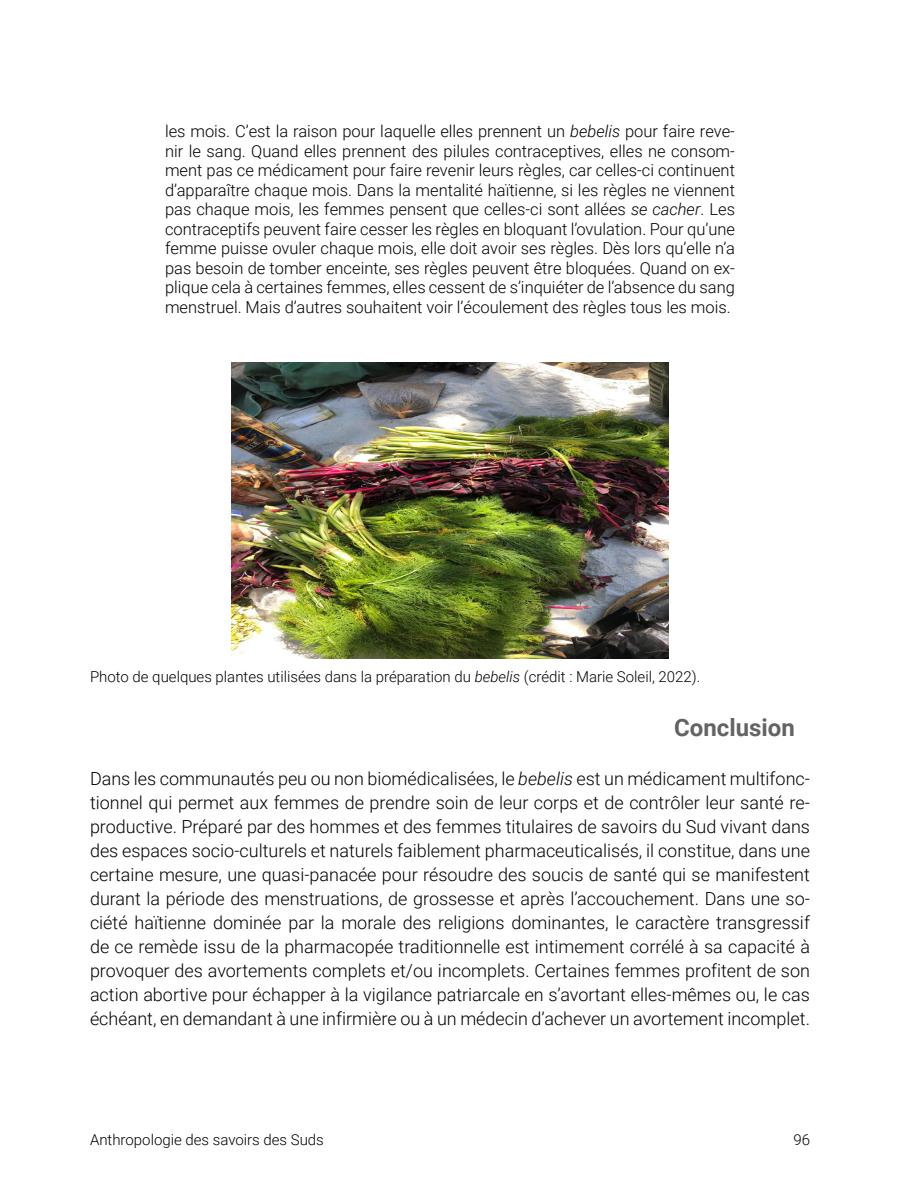
<style>
.page{position:relative;width:900px;height:1200px;background:#fff}
.page>*{position:absolute;margin:0;border:0;box-sizing:border-box;transform-origin:0 0}
.T2_Titre_2{font:700 24px "Roboto";color:#646363}
.t1{font:300 18px/24px "Roboto";color:#000;text-align:justify}
.Citations{font:300 16.5px/19.5px "Roboto";color:#000;text-align:justify}
.Informations{font:300 15px "Roboto";color:#000}
.s1{font-style:italic}
</style>
<div class="page">
<img style="left:231px;top:363px;width:438px;height:296px">
<p class="Citations" style="left:165px;top:121px;width:572px">les mois. C’est la raison pour laquelle elles prennent un <span class="s1">bebelis</span> pour faire reve&shy;nir le sang. Quand elles prennent des pilules contraceptives, elles ne consom&shy;ment pas ce médicament pour faire revenir leurs règles, car celles-ci continuent d’apparaître chaque mois. Dans la mentalité haïtienne, si les règles ne viennent pas chaque mois, les femmes pensent que celles-ci sont allées <span class="s1">se cacher</span>. Les contraceptifs peuvent faire cesser les règles en bloquant l’ovulation. Pour qu’une femme puisse ovuler chaque mois, elle doit avoir ses règles. Dès lors qu’elle n’a pas besoin de tomber enceinte, ses règles peuvent être bloquées. Quand on ex&shy;plique cela à certaines femmes, elles cessent de s’inquiéter de l’absence du sang menstruel. Mais d’autres souhaitent voir l’écoulement des règles tous les mois.</p>
<p class="Informations" style="left:90px;top:666px;width:612px">Photo de quelques plantes utilisées dans la préparation du <span class="s1">bebelis</span> (crédit : Marie Soleil, 2022).</p>
<p class="T2_Titre_2" style="left:674px;top:710px;width:122px">Conclusion</p>
<p class="t1" style="left:90px;top:766px;width:722px">Dans les communautés peu ou non biomédicalisées, le <span class="s1">bebelis</span> est un médicament multifonc&shy;tionnel qui permet aux femmes de prendre soin de leur corps et de contrôler leur santé re&shy;productive. Préparé par des hommes et des femmes titulaires de savoirs du Sud vivant dans des espaces socio-culturels et naturels faiblement pharmaceuticalisés, il constitue, dans une certaine mesure, une quasi-panacée pour résoudre des soucis de santé qui se manifestent durant la période des menstruations, de grossesse et après l’accouchement. Dans une so&shy;ciété haïtienne dominée par la morale des religions dominantes, le caractère transgressif de ce remède issu de la pharmacopée traditionnelle est intimement corrélé à sa capacité à provoquer des avortements complets et/ou incomplets. Certaines femmes profitent de son action abortive pour échapper à la vigilance patriarcale en s’avortant elles-mêmes ou, le cas échéant, en demandant à une infirmière ou à un médecin d’achever un avortement incomplet.</p>
<p class="Informations" style="left:90px;top:1129px;width:235px">Anthropologie des savoirs des Suds</p>
<p class="Informations" style="left:793px;top:1129px;width:18px">96</p>
</div>
